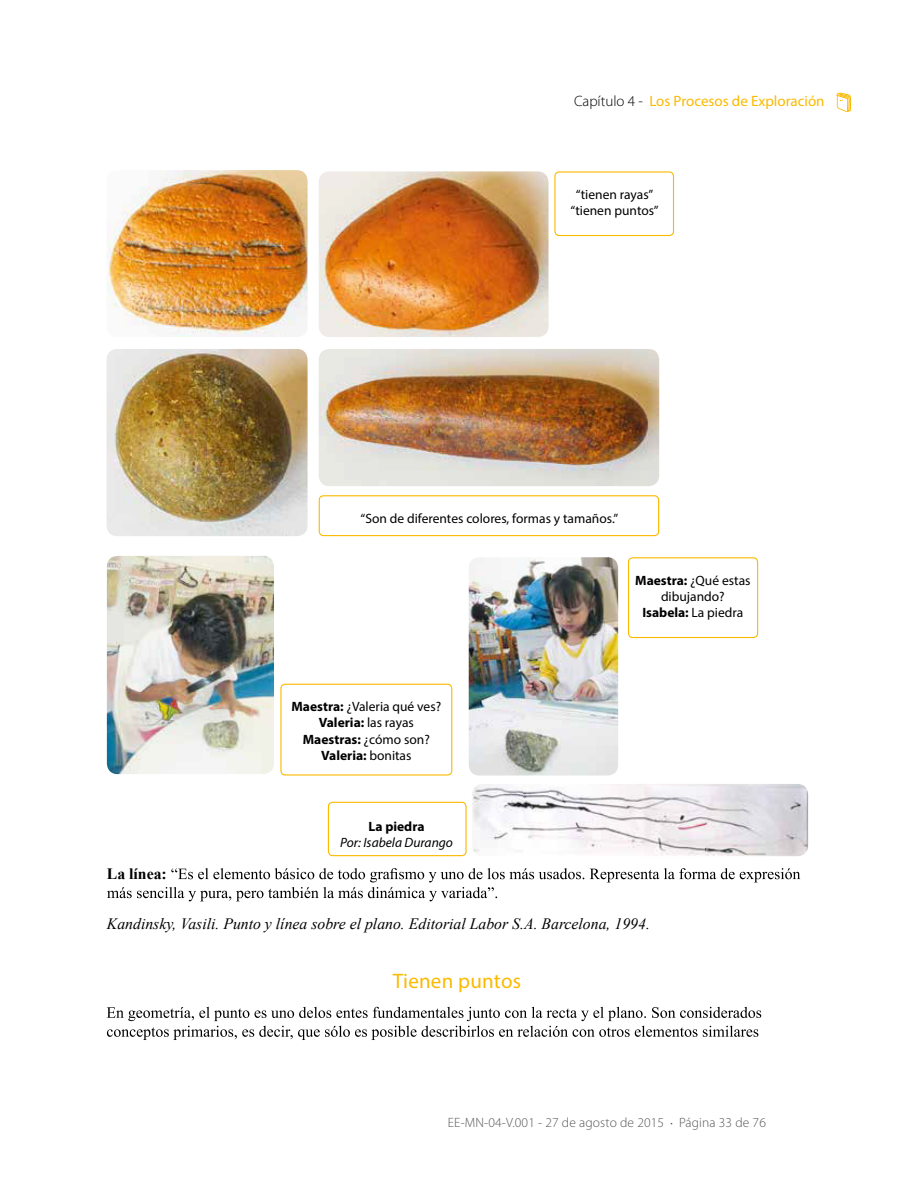
<style>
.page{position:relative;width:915px;height:1191px;background:#fff}
.page>*{position:absolute;margin:0;border:0;box-sizing:border-box;transform-origin:0 0}
.t1{font:21px "Myriad Pro";letter-spacing:.01em;color:#fbba00}
.t2{font:italic 15.75px "Times New Roman";color:#000}
.t3{font:700 15.75px "Times New Roman";color:#000}
.t4{font:15px "Myriad Pro";color:#fbba00}
.t5{font:13.5px/16.2px "Myriad Pro";color:#000;text-align:center}
.t6{font:300 13.5px "Myriad Pro";letter-spacing:.01em;color:#575756}
.t7{font:italic 13.5px "Myriad Pro";color:#000}
.t8{font:700 13.5px "Myriad Pro";color:#000}
.s1{font-weight:300;color:#000}
.s2{font-weight:700}
.s3{font-size:9px}
</style>
<div class="page">
<div style="left:318px;top:495px;width:341px;height:41px;border:1px solid #fbba00;border-radius:4px"></div>
<img style="left:107px;top:556px;width:167px;height:218px">
<img style="left:107px;top:170px;width:200px;height:167px">
<img style="left:318px;top:171px;width:230px;height:166px">
<img style="left:318px;top:349px;width:341px;height:137px">
<img style="left:106px;top:349px;width:201px;height:187px">
<div style="left:554px;top:171px;width:119px;height:65px;border:1px solid #fbba00;border-radius:4px"></div>
<img style="left:468px;top:557px;width:150px;height:218px">
<div style="left:280px;top:683px;width:172px;height:92px;border:1px solid #fbba00;border-radius:4px"></div>
<img style="left:472px;top:784px;width:335px;height:72px">
<div style="left:627px;top:557px;width:131px;height:81px;border:1px solid #fbba00;border-radius:4px"></div>
<div style="left:328px;top:801px;width:138px;height:55px;border:1px solid #fbba00;border-radius:4px"></div>
<svg style="left:107px;top:868px;width:693px;height:33px"></svg>
<svg style="left:107px;top:1006px;width:654px;height:34px"></svg>
<svg style="left:836px;top:93px;width:14px;height:19px"></svg>
<p class="t4" style="left:573px;top:92px;width:252px"><span class="s1">Capítulo 4 -</span> Los Procesos de Exploración</p>
<p class="t5" style="left:570px;top:186px;width:90px">“tienen rayas” “tienen puntos”</p>
<p class="t5" style="left:360px;top:510px;width:259px">“Son de diferentes colores, formas y tamaños.”</p>
<p class="t5" style="left:635px;top:572px;width:117px"><span class="s2">Maestra:</span> ¿Qué estas dibujando?<br><span class="s2">Isabela:</span> La piedra</p>
<p class="t5" style="left:291px;top:698px;width:151px"><span class="s2">Maestra:</span> ¿Valeria qué ves?<br><span class="s2">Valeria:</span> las rayas<br><span class="s2">Maestras:</span> ¿cómo son?<br><span class="s2">Valeria:</span> bonitas</p>
<p class="t8" style="left:368px;top:817px;width:57px">La piedra</p>
<p class="t7" style="left:340px;top:834px;width:114px">Por: Isabela Durango</p>
<p class="t3" style="left:107px;top:862px;width:61px">La línea:</p>
<p class="t2" style="left:107px;top:912px;width:544px">Kandinsky, Vasili. Punto y línea sobre el plano. Editorial Labor S.A. Barcelona, 1994.</p>
<h1 class="t1" style="left:393px;top:968px;width:130px">Tienen puntos</h1>
<p class="t6" style="left:447px;top:1114px;width:319px">EE-MN-04-V.001 - 27 de agosto de 2015 <span class="s3">•</span> Página 33 de 76</p>
</div>
